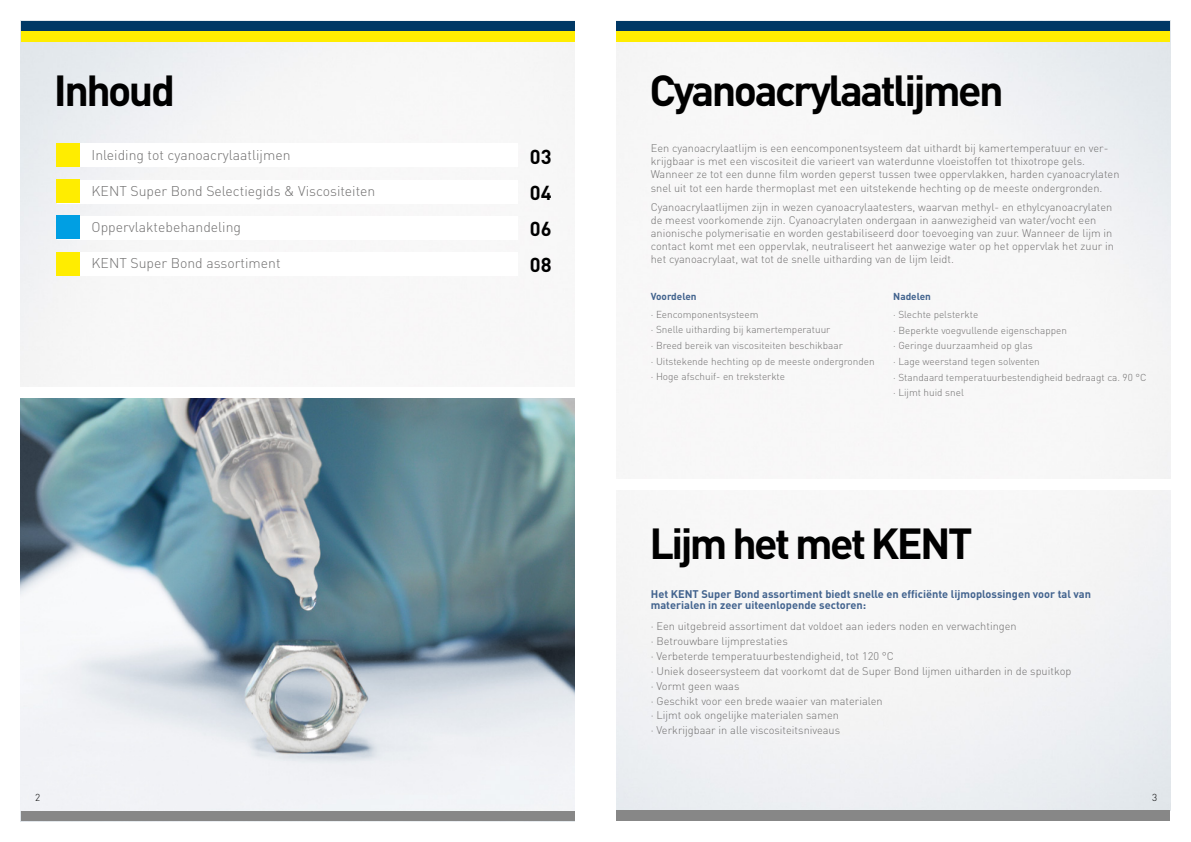
<style>
.page{position:relative;width:1191px;height:842px;background:#fff}
.page>*{position:absolute;margin:0;border:0;box-sizing:border-box;transform-origin:0 0}
.t1{font:700 42.9px "DIN Pro";letter-spacing:-.06em;color:#000}
.t2{font:700 20px/36.1px "DIN Pro";color:#000;text-align:justify}
.t3{font:300 14px "DIN Pro";color:#706f6f}
.t4{font:300 11px/14.9px "DIN Pro";color:#706f6f}
.t5{font:700 11px/11.2px "DIN Pro";color:#42638e}
.t6{font:300 10px/15.7px "DIN Pro";color:#706f6f}
.t7{font:700 10px "DIN Pro";color:#42638e}
.t8{font:300 10px "DIN Pro";color:#000}
</style>
<div class="page">
<img style="left:21px;top:42px;width:553px;height:345px">
<div style="left:21px;top:21px;width:553px;height:10px;background:#003865"></div>
<div style="left:616px;top:21px;width:554px;height:10px;background:#003865"></div>
<div style="left:21px;top:31px;width:553px;height:11px;background:#ffed00"></div>
<div style="left:616px;top:31px;width:554px;height:11px;background:#ffed00"></div>
<div style="left:21px;top:810px;width:553px;height:11px;background:#878787"></div>
<div style="left:616px;top:810px;width:554px;height:11px;background:#878787"></div>
<img style="left:21px;top:398px;width:553px;height:412px">
<div style="left:57px;top:144px;width:460px;height:23px;background:#fff"></div>
<div style="left:57px;top:180px;width:460px;height:23px;background:#fff"></div>
<div style="left:57px;top:216px;width:460px;height:23px;background:#fff"></div>
<div style="left:57px;top:252px;width:460px;height:23px;background:#fff"></div>
<div style="left:57px;top:144px;width:23px;height:23px;background:#ffed00"></div>
<div style="left:57px;top:180px;width:23px;height:23px;background:#ffed00"></div>
<div style="left:57px;top:216px;width:23px;height:23px;background:#009fe3"></div>
<div style="left:57px;top:252px;width:23px;height:23px;background:#ffed00"></div>
<h1 class="t1" style="left:54px;top:62px;width:123px">Inhoud</h1>
<p class="t3" style="left:92px;top:145px;width:200px">Inleiding tot cyanoacrylaatlijmen</p>
<p class="t3" style="left:92px;top:181px;width:285px">KENT Super Bond Selectiegids &amp; Viscositeiten</p>
<p class="t3" style="left:92px;top:217px;width:151px">Oppervlaktebehandeling</p>
<p class="t3" style="left:92px;top:253px;width:190px">KENT Super Bond assortiment</p>
<h2 class="t2" style="left:530px;top:138px;width:23px">03<br>04<br>06<br>08</h2>
<h1 class="t1" style="left:649px;top:62px;width:356px">Cyanoacrylaatlijmen</h1>
<p class="t4" style="left:651px;top:141px;width:470px;line-height:13.2px">Een cyanoacrylaatlijm is een eencomponentsysteem dat uithardt bij kamertemperatuur en ver&shy;krijgbaar is met een viscositeit die varieert van waterdunne vloeistoffen tot thixotrope gels.<br>Wanneer ze tot een dunne film worden geperst tussen twee oppervlakken, harden cyanoacrylaten snel uit tot een harde thermoplast met een uitstekende hechting op de meeste ondergronden.</p>
<p class="t4" style="left:651px;top:199px;width:465px;line-height:13.2px">Cyanoacrylaatlijmen zijn in wezen cyanoacrylaatesters, waarvan methyl- en ethylcyanoacrylaten de meest voorkomende zijn. Cyanoacrylaten ondergaan in aanwezigheid van water/vocht een anionische polymerisatie en worden gestabiliseerd door toevoeging van zuur. Wanneer de lijm in contact komt met een oppervlak, neutraliseert het aanwezige water op het oppervlak het zuur in het cyanoacrylaat, wat tot de snelle uitharding van de lijm leidt.</p>
<p class="t7" style="left:651px;top:289px;width:47px">Voordelen</p>
<p class="t6" style="left:651px;top:306px;width:225px">· Eencomponentsysteem<br>· Snelle uitharding bij kamertemperatuur<br>· Breed bereik van viscositeiten beschikbaar<br>· Uitstekende hechting op de meeste ondergronden · Hoge afschuif- en treksterkte</p>
<p class="t7" style="left:893px;top:290px;width:39px">Nadelen</p>
<p class="t6" style="left:893px;top:306px;width:255px">· Slechte pelsterkte<br>· Beperkte voegvullende eigenschappen<br>· Geringe duurzaamheid op glas<br>· Lage weerstand tegen solventen<br>· Standaard temperatuurbestendigheid bedraagt ca. 90 °C · Lijmt huid snel</p>
<h1 class="t1" style="left:649px;top:514px;width:325px">Lijm het met KENT</h1>
<p class="t5" style="left:651px;top:588px;width:442px">Het KENT Super Bond assortiment biedt snelle en efficiënte lijmoplossingen voor tal van materialen in zeer uiteenlopende sectoren:</p>
<p class="t4" style="left:651px;top:618px;width:422px">· Een uitgebreid assortiment dat voldoet aan ieders noden en verwachtingen<br>· Betrouwbare lijmprestaties<br>· Verbeterde temperatuurbestendigheid, tot 120 °C<br>· Uniek doseersysteem dat voorkomt dat de Super Bond lijmen uitharden in de spuitkop · Vormt geen waas<br>· Geschikt voor een brede waaier van materialen<br>· Lijmt ook ongelijke materialen samen<br>· Verkrijgbaar in alle viscositeitsniveaus</p>
<p class="t8" style="left:35px;top:791px;width:7px">2</p>
<p class="t8" style="left:1152px;top:791px;width:7px">3</p>
</div>
